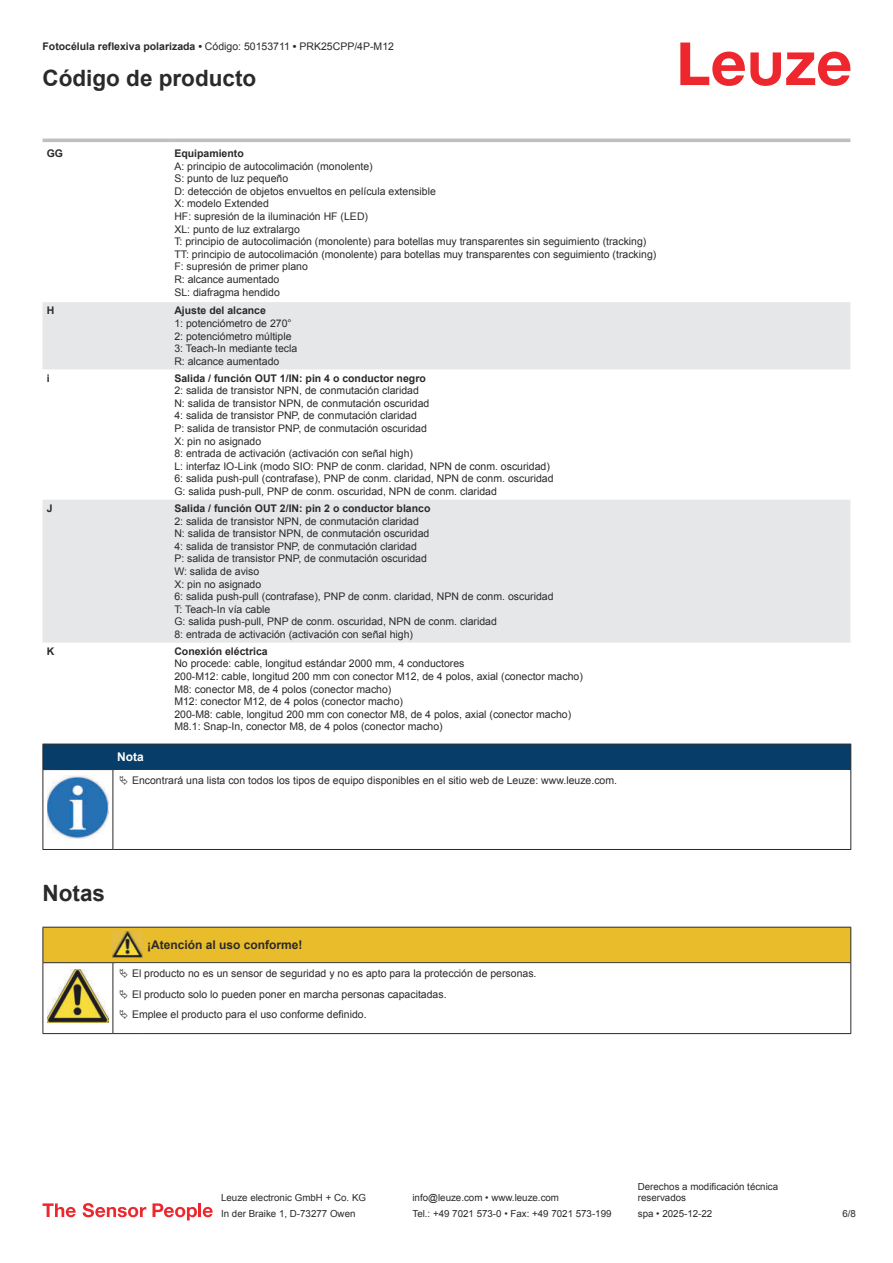
<style>
.page{position:relative;width:893px;height:1263px;background:#fff}
.page>*{position:absolute;margin:0;border:0;box-sizing:border-box;transform-origin:0 0}
.t1{font:700 22.5px "Arial";color:#2b292a}
.t2{font:700 12px "Arial";color:#2b292a}
.t3{font:700 12px "Arial";color:#fff}
.t4{font:10.5px/12.6px "Arial";color:#2b292a}
.t5{font:700 10.5px "Arial";color:#2b292a}
.t6{font:9.75px/11.7px "Arial";color:#2b292a}
.s1{font-weight:400}
</style>
<div class="page">
<svg style="left:680px;top:43px;width:170px;height:43px"></svg>
<svg style="left:43px;top:302px;width:807px;height:341px;fill:#e6e7e9"></svg>
<hr style="left:43px;top:139px;width:127px;height:3px;background:#bdbfc1">
<hr style="left:170px;top:139px;width:680px;height:3px;background:#bdbfc1">
<svg style="left:43px;top:1203px;width:33px;height:14px"></svg>
<svg style="left:83px;top:1203px;width:63px;height:14px"></svg>
<svg style="left:153px;top:1203px;width:44px;height:17px"></svg>
<hr style="left:198px;top:1203px;width:3px;height:14px;background:#ed272d">
<svg style="left:203px;top:1207px;width:10px;height:10px"></svg>
<hr style="left:43px;top:769px;width:70px;height:1px;background:#2b292a">
<div style="left:43px;top:744px;width:808px;height:25px;background:#063d69"></div>
<hr style="left:113px;top:769px;width:738px;height:1px;background:#2b292a">
<hr style="left:43px;top:770px;width:1px;height:75px;background:#2b292a">
<hr style="left:113px;top:770px;width:1px;height:75px;background:#2b292a">
<hr style="left:850px;top:770px;width:1px;height:75px;background:#2b292a">
<hr style="left:43px;top:849px;width:70px;height:1px;background:#2b292a">
<hr style="left:113px;top:849px;width:738px;height:1px;background:#2b292a">
<img style="left:47px;top:776px;width:61px;height:63px">
<hr style="left:43px;top:1033px;width:70px;height:1px;background:#2b292a">
<hr style="left:113px;top:1033px;width:30px;height:1px;background:#2b292a">
<hr style="left:143px;top:1033px;width:708px;height:1px;background:#2b292a">
<svg style="left:43px;top:927px;width:808px;height:106px"></svg>
<p class="t5" style="left:43px;top:43px;width:353px">Fotocélula reflexiva polarizada • <span class="s1">Código: 50153711</span> • <span class="s1">PRK25CPP/4P-M12</span></p>
<h1 class="t1" style="left:43px;top:70px;width:215px">Código de producto</h1>
<p class="t5" style="left:47px;top:149px;width:18px">GG</p>
<p class="t5" style="left:174px;top:149px;width:71px">Equipamiento</p>
<p class="t4" style="left:174px;top:161px;width:484px">A: principio de autocolimación (monolente)<br>S: punto de luz pequeño<br>D: detección de objetos envueltos en película extensible<br>X: modelo Extended<br>HF: supresión de la iluminación HF (LED)<br>XL: punto de luz extralargo<br>T: principio de autocolimación (monolente) para botellas muy transparentes sin seguimiento (tracking)<br>TT: principio de autocolimación (monolente) para botellas muy transparentes con seguimiento (tracking)<br>F: supresión de primer plano<br>R: alcance aumentado<br>SL: diafragma hendido</p>
<p class="t5" style="left:47px;top:307px;width:9px">H</p>
<p class="t5" style="left:174px;top:307px;width:93px">Ajuste del alcance</p>
<p class="t4" style="left:174px;top:318px;width:124px">1: potenciómetro de 270°<br>2: potenciómetro múltiple<br>3: Teach-In mediante tecla<br>R: alcance aumentado</p>
<p class="t5" style="left:47px;top:374px;width:4px">i</p>
<p class="t5" style="left:174px;top:374px;width:253px">Salida / función OUT 1/IN: pin 4 o conductor negro</p>
<p class="t4" style="left:174px;top:385px;width:381px">2: salida de transistor NPN, de conmutación claridad<br>N: salida de transistor NPN, de conmutación oscuridad<br>4: salida de transistor PNP, de conmutación claridad<br>P: salida de transistor PNP, de conmutación oscuridad<br>X: pin no asignado<br>8: entrada de activación (activación con señal high)<br>L: interfaz IO-Link (modo SIO: PNP de conm. claridad, NPN de conm. oscuridad)<br>6: salida push-pull (contrafase), PNP de conm. claridad, NPN de conm. oscuridad G: salida push-pull, PNP de conm. oscuridad, NPN de conm. claridad</p>
<p class="t5" style="left:47px;top:504px;width:7px">J</p>
<p class="t5" style="left:174px;top:504px;width:258px">Salida / función OUT 2/IN: pin 2 o conductor blanco</p>
<p class="t4" style="left:174px;top:515px;width:381px">2: salida de transistor NPN, de conmutación claridad<br>N: salida de transistor NPN, de conmutación oscuridad<br>4: salida de transistor PNP, de conmutación claridad<br>P: salida de transistor PNP, de conmutación oscuridad<br>W: salida de aviso<br>X: pin no asignado<br>6: salida push-pull (contrafase), PNP de conm. claridad, NPN de conm. oscuridad T: Teach-In vía cable<br>G: salida push-pull, PNP de conm. oscuridad, NPN de conm. claridad<br>8: entrada de activación (activación con señal high)</p>
<p class="t5" style="left:47px;top:647px;width:9px">K</p>
<p class="t5" style="left:174px;top:647px;width:95px">Conexión eléctrica</p>
<p class="t4" style="left:174px;top:658px;width:410px">No procede: cable, longitud estándar 2000 mm, 4 conductores<br>200-M12: cable, longitud 200 mm con conector M12, de 4 polos, axial (conector macho)<br>M8: conector M8, de 4 polos (conector macho)<br>M12: conector M12, de 4 polos (conector macho)<br>200-M8: cable, longitud 200 mm con conector M8, de 4 polos, axial (conector macho)<br>M8.1: Snap-In, conector M8, de 4 polos (conector macho)</p>
<p class="t3" style="left:117px;top:752px;width:28px">Nota</p>
<p class="t4" style="left:132px;top:775px;width:487px">Encontrará una lista con todos los tipos de equipo disponibles en el sitio web de Leuze: www.leuze.com.</p>
<h1 class="t1" style="left:43px;top:884px;width:64px">Notas</h1>
<p class="t2" style="left:147px;top:940px;width:157px">¡Atención al uso conforme!</p>
<p class="t4" style="left:132px;top:964px;width:406px;line-height:20.2px">El producto no es un sensor de seguridad y no es apto para la protección de personas.<br>El producto solo lo pueden poner en marcha personas capacitadas.<br>Emplee el producto para el uso conforme definido.</p>
<p class="t6" style="left:221px;top:1193px;width:146px">Leuze electronic GmbH + Co. KG</p>
<p class="t6" style="left:412px;top:1193px;width:148px">info@leuze.com • www.leuze.com</p>
<p class="t6" style="left:638px;top:1181px;width:142px">Derechos a modificación técnica reservados</p>
<p class="t6" style="left:221px;top:1209px;width:136px">In der Braike 1, D-73277 Owen</p>
<p class="t6" style="left:412px;top:1209px;width:201px">Tel.: +49 7021 573-0 • Fax: +49 7021 573-199</p>
<p class="t6" style="left:638px;top:1209px;width:76px">spa • 2025-12-22</p>
<p class="t6" style="left:842px;top:1209px;width:15px">6 /8</p>
</div>
